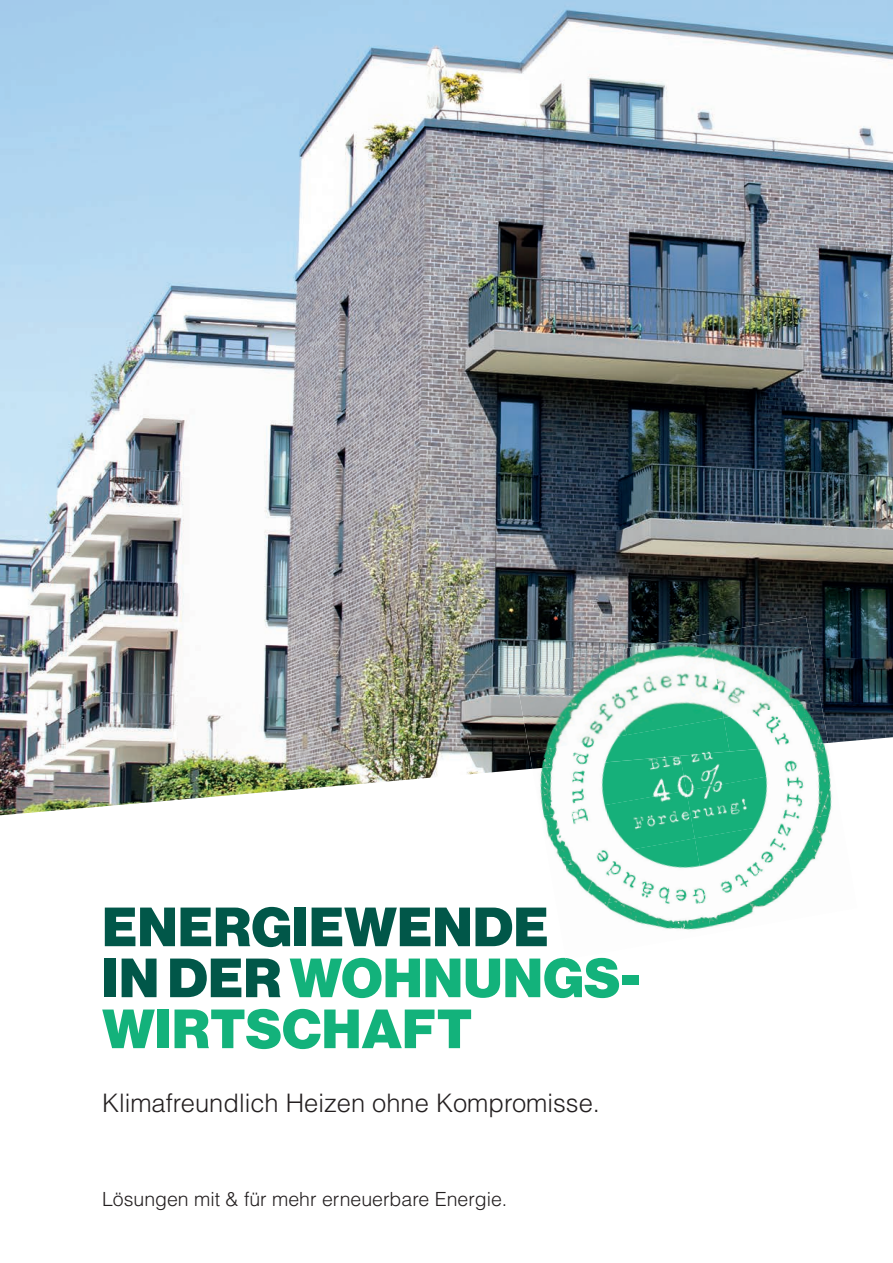
<style>
.page{position:relative;width:893px;height:1263px;background:#fff}
.page>*{position:absolute;margin:0;border:0;box-sizing:border-box;transform-origin:0 0}
.t1{font:54px/51px "N Haas Grotesk DS Pro 95 Blk";letter-spacing:.015em;color:#13b27b}
.t2{font:300 25.5px "Helvetica LT Std";color:#231f20}
.t3{font:300 19.5px "Helvetica LT Std";color:#231f20}
.s1{color:#015749}
</style>
<div class="page">
<img style="left:0;top:0;width:893px;height:815px">
<img style="left:532px;top:769px;width:148px;height:46px">
<img style="left:680px;top:743px;width:152px;height:48px">
<img style="left:541px;top:791px;width:145px;height:47px">
<img style="left:686px;top:765px;width:154px;height:73px">
<img style="left:549px;top:838px;width:146px;height:48px">
<img style="left:695px;top:813px;width:154px;height:54px">
<img style="left:580px;top:886px;width:123px;height:44px">
<img style="left:703px;top:860px;width:146px;height:68px">
<img style="left:514px;top:651px;width:97px;height:101px">
<img style="left:611px;top:634px;width:98px;height:84px">
<img style="left:709px;top:616px;width:112px;height:102px">
<img style="left:529px;top:718px;width:201px;height:51px">
<img style="left:723px;top:701px;width:105px;height:50px">
<h1 class="t1" style="left:102px;top:902px;width:539px"><span class="s1">ENERGIEWENDE<br>IN DER</span> WOHNUNGS-<br>WIRTSCHAFT</h1>
<h2 class="t2" style="left:102px;top:1087px;width:499px">Klimafreundlich Heizen ohne Kompromisse.</h2>
<p class="t3" style="left:102px;top:1187px;width:407px">Lösungen mit &amp; für mehr erneuerbare Energie.</p>
</div>
